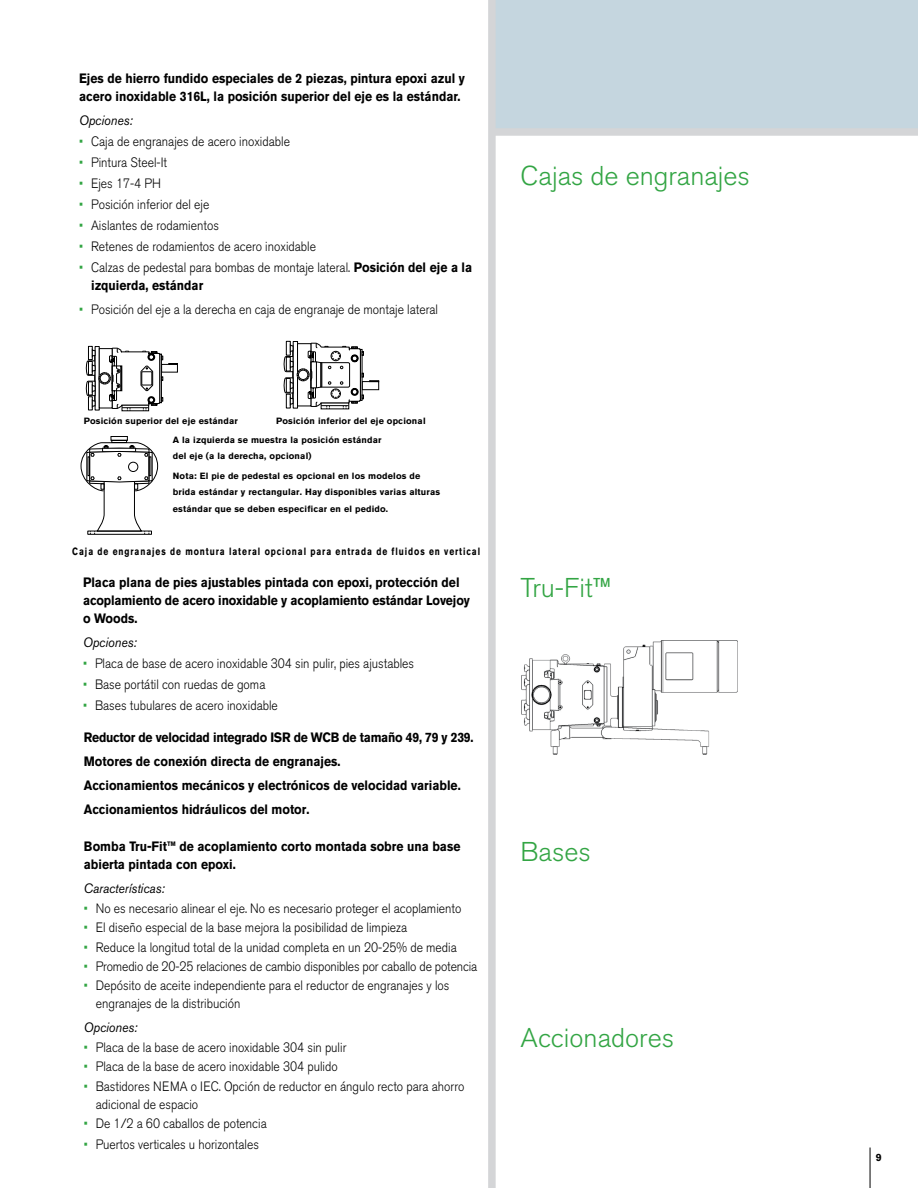
<style>
.page{position:relative;width:918px;height:1188px;background:#fff}
.page>*{position:absolute;margin:0;border:0;box-sizing:border-box;transform-origin:0 0}
.t1{font:300 27px "Akzidenz Grotesk BE";color:#33a544}
.t2{font:300 13.5px/18px "Akzidenz Grotesk BE";color:#000;scale:.9 1}
.t3{font:700 13.5px/18px "Akzidenz Grotesk BE";color:#000;scale:.9 1}
.t4{font:italic 13.5px "Akzidenz Grotesk BE";color:#000;scale:.9 1}
.t5{font:700 10.5px "Akzidenz Grotesk BE";letter-spacing:.11em;color:#000;scale:.8 1}
.t6{font:700 10.5px "Akzidenz Grotesk BE";letter-spacing:.11em;color:#000}
.t7{font:700 9px/16.5px "Akzidenz Grotesk BE";letter-spacing:.02em;color:#000}
.s1{color:#33a544}
.s2{font-weight:700}
.s3{font-weight:400}
</style>
<div class="page">
<hr style="left:870px;top:1148px;width:1px;height:40px;background:#000">
<div style="left:81px;top:442px;width:77px;height:49px;border:1px solid #000;border-radius:23px"></div>
<div style="left:111px;top:440px;width:16px;height:3px;border:1px solid #000"></div>
<div style="left:111px;top:436px;width:17px;height:5px;border:1px solid #000"></div>
<div style="left:87px;top:531px;width:65px;height:4px;border:1px solid #000"></div>
<svg style="left:86px;top:445px;width:67px;height:89px"></svg>
<svg style="left:86px;top:348px;width:92px;height:63px"></svg>
<svg style="left:284px;top:343px;width:95px;height:66px"></svg>
<img style="left:522px;top:640px;width:216px;height:115px">
<div style="left:490px;top:0;width:428px;height:128px;background:#c5d6df"></div>
<div style="left:490px;top:128px;width:428px;height:8px;background:#d4d5d7"></div>
<div style="left:488px;top:0;width:8px;height:1188px;background:#d4d5d7"></div>
<p class="t3" style="left:79px;top:70px;width:430px">Ejes de hierro fundido especiales de 2 piezas, pintura epoxi azul y acero inoxidable 316L, la posición superior del eje es la estándar.</p>
<p class="t4" style="left:79px;top:112px;width:61px">Opciones:</p>
<p class="t2" style="left:79px;top:133px;width:236px"><span class="s1">•</span> Caja de engranajes de acero inoxidable</p>
<p class="t2" style="left:79px;top:154px;width:99px"><span class="s1">•</span> Pintura Steel-It</p>
<p class="t2" style="left:79px;top:175px;width:92px"><span class="s1">•</span> Ejes 17-4 PH</p>
<p class="t2" style="left:79px;top:196px;width:146px"><span class="s1">•</span> Posición inferior del eje</p>
<p class="t2" style="left:79px;top:217px;width:157px"><span class="s1">•</span> Aislantes de rodamientos</p>
<p class="t2" style="left:79px;top:238px;width:265px"><span class="s1">•</span> Retenes de rodamientos de acero inoxidable</p>
<p class="t2" style="left:91px;top:259px;width:425px;text-indent:-12px"><span class="s1">•</span> Calzas de pedestal para bombas de montaje lateral. <span class="s2">Posición del eje a la izquierda, estándar</span></p>
<p class="t2" style="left:79px;top:301px;width:400px"><span class="s1">•</span> Posición del eje a la derecha en caja de engranaje de montaje lateral</p>
<p class="t7" style="left:84px;top:413px;width:156px">Posición superior del eje estándar</p>
<p class="t7" style="left:276px;top:413px;width:151px">Posición inferior del eje opcional</p>
<p class="t7" style="left:173px;top:431px;width:210px">A la izquierda se muestra la posición estándar del eje (a la derecha, opcional)</p>
<p class="t7" style="left:173px;top:467px;width:269px">Nota: El pie de pedestal es opcional en los modelos de brida estándar y rectangular. Hay disponibles varias alturas estándar que se deben especificar en el pedido.</p>
<p class="t5" style="left:72px;top:545px;width:511px">Caja de engranajes de montura lateral opcional para entrada de fluidos en vertical</p>
<p class="t3" style="left:83px;top:573px;width:431px">Placa plana de pies ajustables pintada con epoxi, protección del acoplamiento de acero inoxidable y acoplamiento estándar Lovejoy o Woods.</p>
<p class="t4" style="left:83px;top:634px;width:61px">Opciones:</p>
<p class="t2" style="left:83px;top:654px;width:369px"><span class="s1">•</span> Placa de base de acero inoxidable 304 sin pulir, pies ajustables</p>
<p class="t2" style="left:83px;top:675px;width:204px"><span class="s1">•</span> Base portátil con ruedas de goma</p>
<p class="t2" style="left:83px;top:696px;width:218px"><span class="s1">•</span> Bases tubulares de acero inoxidable</p>
<p class="t3" style="left:84px;top:725px;width:435px;line-height:24px">Reductor de velocidad integrado ISR de WCB de tamaño 49, 79 y 239.<br>Motores de conexión directa de engranajes.<br>Accionamientos mecánicos y electrónicos de velocidad variable.<br>Accionamientos hidráulicos del motor.</p>
<p class="t3" style="left:84px;top:837px;width:420px">Bomba Tru-Fit™ de acoplamiento corto montada sobre una base abierta pintada con epoxi.</p>
<p class="t4" style="left:84px;top:880px;width:91px">Características:</p>
<p class="t2" style="left:84px;top:899px;width:421px"><span class="s1">•</span> No es necesario alinear el eje. No es necesario proteger el acoplamiento</p>
<p class="t2" style="left:84px;top:919px;width:361px"><span class="s1">•</span> El diseño especial de la base mejora la posibilidad de limpieza</p>
<p class="t2" style="left:84px;top:938px;width:416px"><span class="s1">•</span> Reduce la longitud total de la unidad completa en un 20-25% de media</p>
<p class="t2" style="left:84px;top:958px;width:439px"><span class="s1">•</span> Promedio de 20-25 relaciones de cambio disponibles por caballo de potencia</p>
<p class="t2" style="left:96px;top:977px;width:394px;text-indent:-12px"><span class="s1">•</span> Depósito de aceite independiente para el reductor de engranajes y los engranajes de la distribución</p>
<p class="t4" style="left:84px;top:1020px;width:61px">Opciones:</p>
<p class="t2" style="left:84px;top:1039px;width:293px"><span class="s1">•</span> Placa de la base de acero inoxidable 304 sin pulir</p>
<p class="t2" style="left:84px;top:1058px;width:284px"><span class="s1">•</span> Placa de la base de acero inoxidable 304 pulido</p>
<p class="t2" style="left:96px;top:1078px;width:411px;text-indent:-12px"><span class="s1">•</span> Bastidores NEMA o IEC. Opción de reductor en ángulo recto para ahorro adicional de espacio</p>
<p class="t2" style="left:84px;top:1115px;width:205px"><span class="s1">•</span> De 1/2 a 60 caballos de potencia</p>
<p class="t2" style="left:84px;top:1136px;width:196px"><span class="s1">•</span> Puertos verticales u horizontales</p>
<h1 class="t1" style="left:521px;top:161px;width:231px">Cajas de engranajes</h1>
<h1 class="t1" style="left:521px;top:572px;width:92px">Tru-Fit<span class="s3">™</span></h1>
<h1 class="t1" style="left:521px;top:836px;width:72px">Bases</h1>
<h1 class="t1" style="left:521px;top:1023px;width:155px">Accionadores</h1>
<p class="t6" style="left:876px;top:1151px;width:7px">9</p>
</div>
